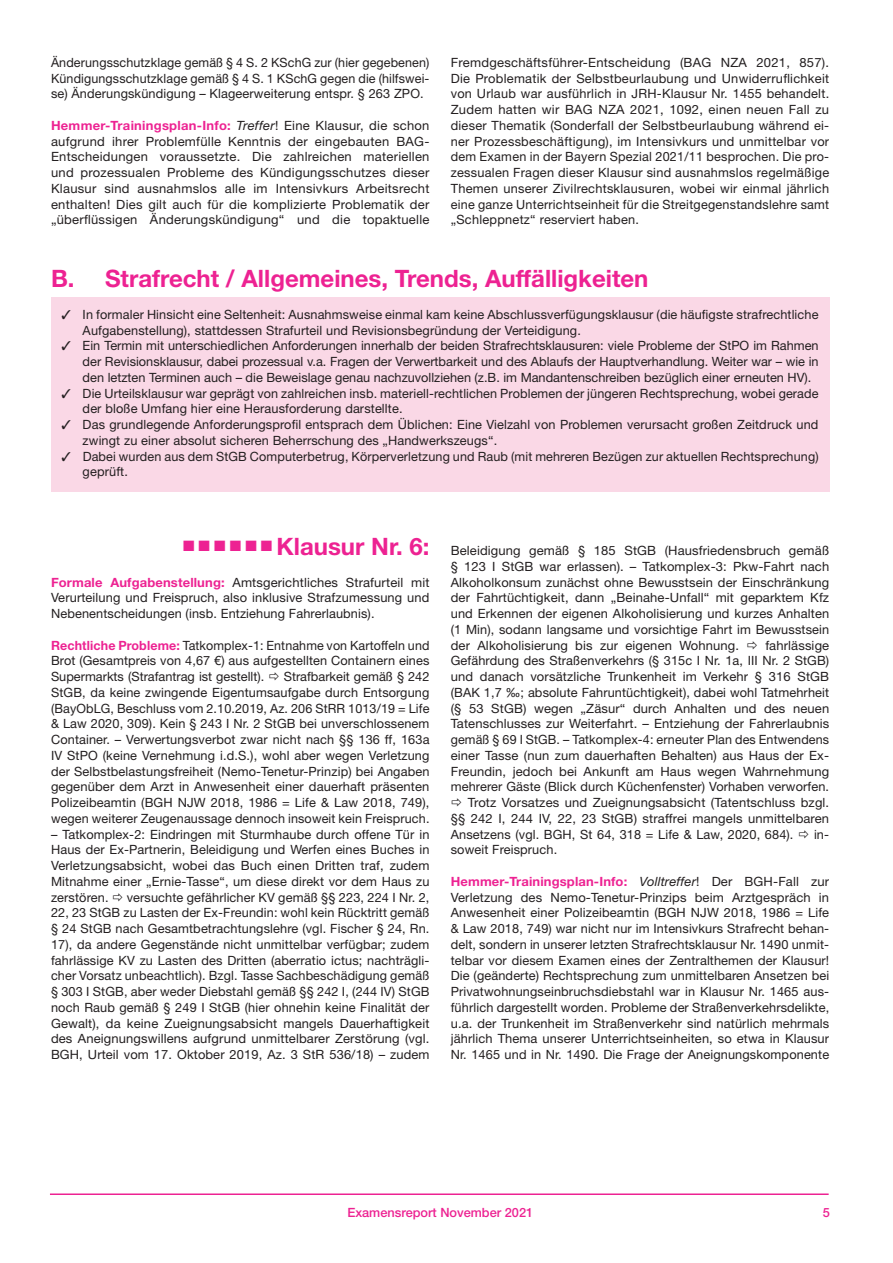
<style>
.page{position:relative;width:893px;height:1263px;background:#fff}
.page>*{position:absolute;margin:0;border:0;box-sizing:border-box;transform-origin:0 0}
.t1{font:700 24px "Helvetica Neue LT";color:#ed2292}
.t2{font:12.75px/15.8px "Helvetica Neue LT";letter-spacing:.01em;color:#231f20;text-align:justify}
.t3{font:500 12.75px "Helvetica Neue LT";color:#ed2292}
.s1{font-weight:700;color:#ed2292}
.s2{font-style:italic}
</style>
<div class="page">
<hr style="left:50px;top:1193px;width:779px;height:2px;background:#ed2292">
<div style="left:51px;top:297px;width:778px;height:195px;background:#fad8e6"></div>
<p class="t2" style="left:51px;top:54px;width:380px">Änderungsschutzklage gemäß § 4 S. 2 KSchG zur (hier gegebenen)<br>Kündigungsschutzklage gemäß § 4 S. 1 KSchG gegen die (hilfswei&shy;se) Änderungskündigung – Klageerweiterung entspr. § 263 ZPO.</p>
<p class="t2" style="left:51px;top:117px;width:380px"><span class="s1">Hemmer-Trainingsplan-Info:</span> <span class="s2">Treffer</span>! Eine Klausur, die schon aufgrund ihrer Problemfülle Kenntnis der eingebauten BAG-Entscheidungen voraussetzte. Die zahlreichen materiellen und prozessualen Probleme des Kündigungsschutzes dieser Klausur sind ausnahmslos alle im Intensivkurs Arbeitsrecht enthalten! Dies gilt auch für die komplizierte Problematik der „überflüssigen Änderungskündigung“ und die topaktuelle</p>
<p class="t2" style="left:451px;top:54px;width:380px">Fremdgeschäftsführer-Entscheidung (BAG NZA 2021, 857).<br>Die Problematik der Selbstbeurlaubung und Unwiderruflichkeit von Urlaub war ausführlich in JRH-Klausur Nr. 1455 behandelt.<br>Zudem hatten wir BAG NZA 2021, 1092, einen neuen Fall zu dieser Thematik (Sonderfall der Selbstbeurlaubung während ei&shy;ner Prozessbeschäftigung), im Intensivkurs und unmittelbar vor dem Examen in der Bayern Spezial 2021/11 besprochen. Die pro&shy;zessualen Fragen dieser Klausur sind ausnahmslos regelmäßige Themen unserer Zivilrechtsklausuren, wobei wir einmal jährlich eine ganze Unterrichtseinheit für die Streitgegenstandslehre samt „Schleppnetz“ reserviert haben.</p>
<h1 class="t1" style="left:51px;top:264px;width:599px">B. Strafrecht / Allgemeines, Trends, Auffälligkeiten</h1>
<p class="t2" style="left:83px;top:306px;width:737px;text-indent:-21px">✓ In formaler Hinsicht eine Seltenheit: Ausnahmsweise einmal kam keine Abschlussverfügungsklausur (die häufigste strafrechtliche<br>Aufgabenstellung), stattdessen Strafurteil und Revisionsbegründung der Verteidigung.</p>
<p class="t2" style="left:83px;top:338px;width:737px;text-indent:-21px">✓ Ein Termin mit unterschiedlichen Anforderungen innerhalb der beiden Strafrechtsklausuren: viele Probleme der StPO im Rahmen der Revisionsklausur, dabei prozessual v.a. Fragen der Verwertbarkeit und des Ablaufs der Hauptverhandlung. Weiter war – wie in den letzten Terminen auch – die Beweislage genau nachzuvollziehen (z.B. im Mandantenschreiben bezüglich einer erneuten HV).</p>
<p class="t2" style="left:83px;top:385px;width:737px;text-indent:-21px">✓ Die Urteilsklausur war geprägt von zahlreichen insb. materiell-rechtlichen Problemen der jüngeren Rechtsprechung, wobei gerade der bloße Umfang hier eine Herausforderung darstellte.</p>
<p class="t2" style="left:83px;top:416px;width:737px;text-indent:-21px">✓ Das grundlegende Anforderungsprofil entsprach dem Üblichen: Eine Vielzahl von Problemen verursacht großen Zeitdruck und zwingt zu einer absolut sicheren Beherrschung des „Handwerkszeugs“.</p>
<p class="t2" style="left:83px;top:448px;width:737px;text-indent:-21px">✓ Dabei wurden aus dem StGB Computerbetrug, Körperverletzung und Raub (mit mehreren Bezügen zur aktuellen Rechtsprechung) geprüft.</p>
<h1 class="t1" style="left:183px;top:532px;width:248px">■ ■ ■ ■ ■ ■ Klausur Nr. 6:</h1>
<p class="t2" style="left:51px;top:574px;width:380px"><span class="s1">Formale Aufgabenstellung:</span> Amtsgerichtliches Strafurteil mit Verurteilung und Freispruch, also inklusive Strafzumessung und Nebenentscheidungen (insb. Entziehung Fahrerlaubnis).</p>
<p class="t2" style="left:51px;top:637px;width:380px"><span class="s1">Rechtliche Probleme:</span> Tatkomplex-1: Entnahme von Kartoffeln und Brot (Gesamtpreis von 4,67 €) aus aufgestellten Containern eines Supermarkts (Strafantrag ist gestellt).</p>
<p class="t2" style="left:51px;top:668px;width:380px;text-indent:233px">Strafbarkeit gemäß § 242<br>StGB, da keine zwingende Eigentumsaufgabe durch Entsorgung (BayObLG, Beschluss vom 2.10.2019, Az. 206 StRR 1013/19 = Life &amp; Law 2020, 309). Kein § 243 I Nr. 2 StGB bei unverschlossenem Container. – Verwertungsverbot zwar nicht nach §§ 136 ff, 163a IV StPO (keine Vernehmung i.d.S.), wohl aber wegen Verletzung der Selbstbelastungsfreiheit (Nemo-Tenetur-Prinzip) bei Angaben gegenüber dem Arzt in Anwesenheit einer dauerhaft präsenten Polizeibeamtin (BGH NJW 2018, 1986 = Life &amp; Law 2018, 749), wegen weiterer Zeugenaussage dennoch insoweit kein Freispruch.</p>
<p class="t2" style="left:51px;top:826px;width:380px">– Tatkomplex-2: Eindringen mit Sturmhaube durch offene Tür in Haus der Ex-Partnerin, Beleidigung und Werfen eines Buches in Verletzungsabsicht, wobei das Buch einen Dritten traf, zudem Mitnahme einer „Ernie-Tasse“, um diese direkt vor dem Haus zu zerstören.</p>
<p class="t2" style="left:51px;top:889px;width:380px;text-indent:76px">versuchte gefährlicher KV gemäß §§ 223, 224 I Nr. 2, 22, 23 StGB zu Lasten der Ex-Freundin: wohl kein Rücktritt gemäß § 24 StGB nach Gesamtbetrachtungslehre (vgl. Fischer § 24, Rn.<br>17), da andere Gegenstände nicht unmittelbar verfügbar; zudem fahrlässige KV zu Lasten des Dritten (aberratio ictus; nachträgli&shy;cher Vorsatz unbeachtlich). Bzgl. Tasse Sachbeschädigung gemäß § 303 I StGB, aber weder Diebstahl gemäß §§ 242 I, (244 IV) StGB noch Raub gemäß § 249 I StGB (hier ohnehin keine Finalität der Gewalt), da keine Zueignungsabsicht mangels Dauerhaftigkeit des Aneignungswillens aufgrund unmittelbarer Zerstörung (vgl.<br>BGH, Urteil vom 17. Oktober 2019, Az. 3 StR 536/18) – zudem</p>
<p class="t2" style="left:451px;top:542px;width:380px">Beleidigung gemäß § 185 StGB (Hausfriedensbruch gemäß § 123 I StGB war erlassen). – Tatkomplex-3: Pkw-Fahrt nach Alkoholkonsum zunächst ohne Bewusstsein der Einschränkung der Fahrtüchtigkeit, dann „Beinahe-Unfall“ mit geparktem Kfz und Erkennen der eigenen Alkoholisierung und kurzes Anhalten (1 Min), sodann langsame und vorsichtige Fahrt im Bewusstsein der Alkoholisierung bis zur eigenen Wohnung.</p>
<p class="t2" style="left:765px;top:637px;width:65px">fahrlässige</p>
<p class="t2" style="left:451px;top:653px;width:380px">Gefährdung des Straßenverkehrs (§ 315c I Nr. 1a, III Nr. 2 StGB)</p>
<p class="t2" style="left:451px;top:668px;width:380px">und danach vorsätzliche Trunkenheit im Verkehr § 316 StGB</p>
<p class="t2" style="left:451px;top:684px;width:380px">(BAK 1,7 ‰; absolute Fahruntüchtigkeit), dabei wohl Tatmehrheit</p>
<p class="t2" style="left:451px;top:700px;width:380px">(§ 53 StGB) wegen „Zäsur“ durch Anhalten und des neuen</p>
<p class="t2" style="left:451px;top:716px;width:380px">Tatenschlusses zur Weiterfahrt. – Entziehung der Fahrerlaubnis</p>
<p class="t2" style="left:451px;top:731px;width:380px">gemäß § 69 I StGB. – Tatkomplex-4: erneuter Plan des Entwendens</p>
<p class="t2" style="left:451px;top:747px;width:380px">einer Tasse (nun zum dauerhaften Behalten) aus Haus der Ex-</p>
<p class="t2" style="left:451px;top:763px;width:380px">Freundin, jedoch bei Ankunft am Haus wegen Wahrnehmung</p>
<p class="t2" style="left:451px;top:779px;width:380px">mehrerer Gäste (Blick durch Küchenfenster) Vorhaben verworfen.</p>
<p class="t2" style="left:468px;top:794px;width:363px">Trotz Vorsatzes und Zueignungsabsicht (Tatentschluss bzgl.</p>
<p class="t2" style="left:451px;top:810px;width:380px">§§ 242 I, 244 IV, 22, 23 StGB) straffrei mangels unmittelbaren</p>
<p class="t2" style="left:451px;top:826px;width:344px">Ansetzens (vgl. BGH, St 64, 318 = Life &amp; Law, 2020, 684).</p>
<p class="t2" style="left:814px;top:826px;width:17px">in-</p>
<p class="t2" style="left:451px;top:842px;width:108px">soweit Freispruch.</p>
<p class="t2" style="left:451px;top:873px;width:380px"><span class="s1">Hemmer-Trainingsplan-Info:</span> <span class="s2">Volltreffer</span>! Der BGH-Fall zur Verletzung des Nemo-Tenetur-Prinzips beim Arztgespräch in Anwesenheit einer Polizeibeamtin (BGH NJW 2018, 1986 = Life &amp; Law 2018, 749) war nicht nur im Intensivkurs Strafrecht behan&shy;delt, sondern in unserer letzten Strafrechtsklausur Nr. 1490 unmit&shy;telbar vor diesem Examen eines der Zentralthemen der Klausur!<br>Die (geänderte) Rechtsprechung zum unmittelbaren Ansetzen bei Privatwohnungseinbruchsdiebstahl war in Klausur Nr. 1465 aus&shy;führlich dargestellt worden. Probleme der Straßenverkehrsdelikte, u.a. der Trunkenheit im Straßenverkehr sind natürlich mehrmals jährlich Thema unserer Unterrichtseinheiten, so etwa in Klausur Nr. 1465 und in Nr. 1490. Die Frage der Aneignungskomponente</p>
<p class="t3" style="left:347px;top:1204px;width:187px">Examensreport November 2021</p>
<p class="t3" style="left:823px;top:1204px;width:9px">5</p>
</div>
